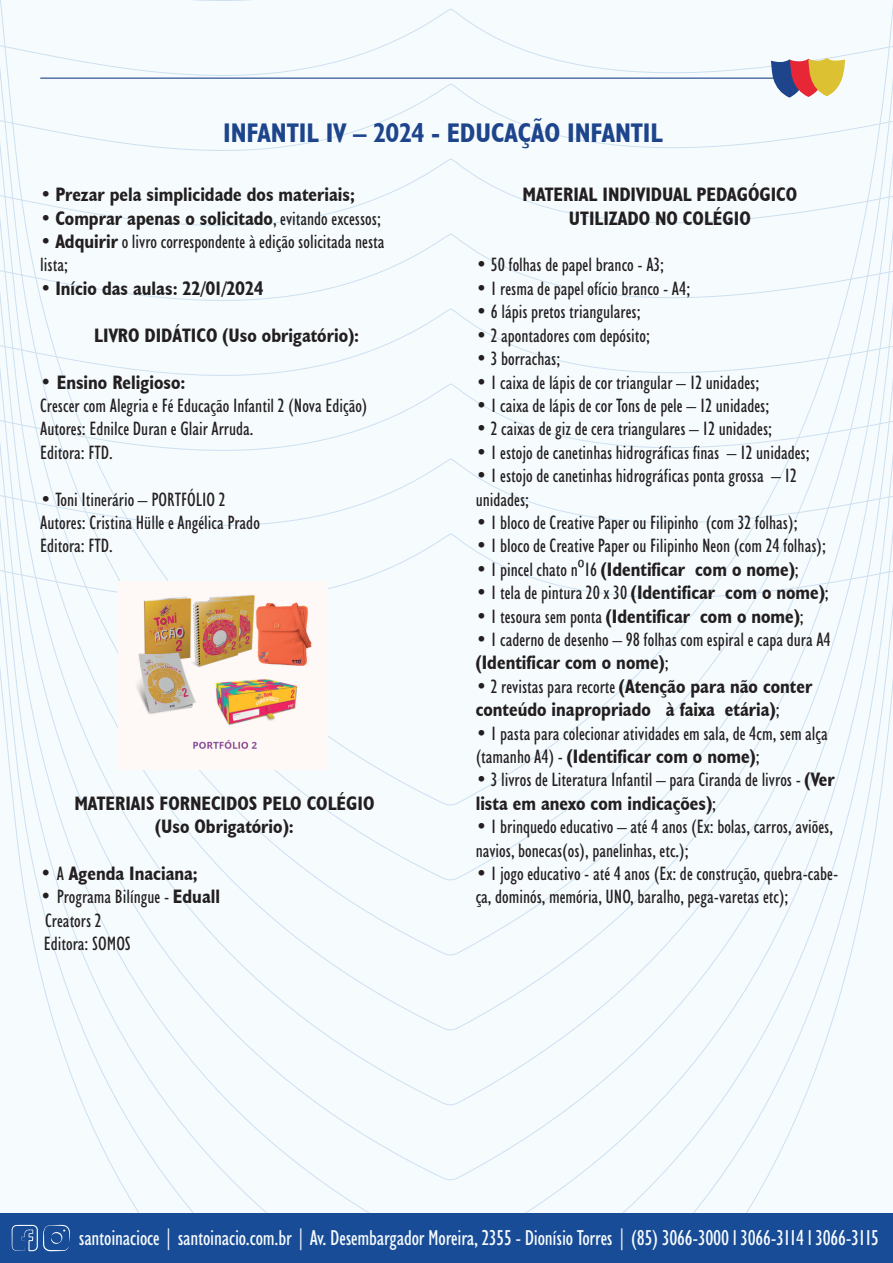
<style>
.page{position:relative;width:893px;height:1263px;background:#fff}
.page>*{position:absolute;margin:0;border:0;box-sizing:border-box;transform-origin:0 0}
.t1{font:700 condensed 27px "Humanist 521 BT";color:#1e458c}
.t2{font:condensed 21.75px "Humanist 521 BT";letter-spacing:-.01em;color:#f6fbfe}
.t3{font:condensed 19.5px/23.4px "Humanist 521 BT";color:#231f20}
.t4{font:700 condensed 19.5px/23.4px "Humanist 521 BT";color:#231f20;text-align:center}
.s1{font-weight:400}
.s2{font-weight:700}
.s3{font-family:"Myriad Pro";font-weight:400;font-stretch:normal}
</style>
<div class="page">
<div style="left:0;top:0;width:893px;height:458px;background:#f6fbfe"></div>
<div style="left:0;top:458px;width:893px;height:75px;background:#f6fbfe"></div>
<div style="left:0;top:533px;width:893px;height:680px;background:#f6fbfe"></div>
<hr style="left:40px;top:78px;width:739px;height:1px;background:#1e458c">
<svg style="left:771px;top:58px;width:74px;height:40px"></svg>
<div style="left:0;top:1213px;width:893px;height:50px;background:#194c96"></div>
<svg style="left:11px;top:1224px;width:59px;height:27px"></svg>
<img style="left:119px;top:581px;width:208px;height:188px">
<h1 class="t1" style="left:223px;top:116px;width:441px">INFANTIL IV – 2024 - EDUCAÇÃO INFANTIL</h1>
<p class="t4" style="left:40px;top:182px;width:316px"><span class="s1">•</span> Prezar pela simplicidade dos materiais;</p>
<p class="t4" style="left:40px;top:206px;width:342px"><span class="s1">•</span> Comprar apenas o solicitado<span class="s1">, evitando excessos;</span></p>
<p class="t3" style="left:40px;top:230px;width:346px">• <span class="s2">Adquirir</span> o livro correspondente à edição solicitada nesta lista;</p>
<p class="t4" style="left:40px;top:276px;width:225px"><span class="s1">•</span> Início das aulas: 22/01/2024</p>
<p class="t4" style="left:94px;top:323px;width:266px">LIVRO DIDÁTICO (Uso obrigatório):</p>
<p class="t4" style="left:40px;top:370px;width:147px">• Ensino Religioso:</p>
<p class="t3" style="left:40px;top:394px;width:329px">Crescer com Alegria e Fé Educação Infantil 2 (Nova Edição)<br>Autores: Ednilce Duran e Glair Arruda.<br>Editora: FTD.</p>
<p class="t3" style="left:40px;top:487px;width:221px">• Toni Itinerário – PORTFÓLIO 2<br>Autores: Cristina Hülle e Angélica Prado<br>Editora: FTD.</p>
<p class="t4" style="left:522px;top:182px;width:276px">MATERIAL INDIVIDUAL PEDAGÓGICO<br>UTILIZADO NO COLÉGIO</p>
<p class="t3" style="left:476px;top:253px;width:190px">• 50 folhas de papel branco - A3;</p>
<p class="t3" style="left:476px;top:277px;width:216px">• 1 resma de papel ofício branco - A4;</p>
<p class="t3" style="left:476px;top:300px;width:166px">• 6 lápis pretos triangulares;</p>
<p class="t3" style="left:476px;top:323px;width:176px">• 2 apontadores com depósito;</p>
<p class="t3" style="left:476px;top:347px;width:86px">• 3 borrachas;</p>
<p class="t3" style="left:476px;top:370px;width:285px">• 1 caixa de lápis de cor triangular – 12 unidades;</p>
<p class="t3" style="left:476px;top:394px;width:295px">• 1 caixa de lápis de cor Tons de pele – 12 unidades;</p>
<p class="t3" style="left:476px;top:417px;width:298px">• 2 caixas de giz de cera triangulares – 12 unidades;</p>
<p class="t3" style="left:476px;top:440px;width:335px">• 1 estojo de canetinhas hidrográficas finas – 12 unidades;</p>
<p class="t3" style="left:476px;top:464px;width:323px">• 1 estojo de canetinhas hidrográficas ponta grossa – 12 unidades;</p>
<p class="t3" style="left:476px;top:511px;width:323px">• 1 bloco de Creative Paper ou Filipinho (com 32 folhas);</p>
<p class="t3" style="left:476px;top:534px;width:352px">• 1 bloco de Creative Paper ou Filipinho Neon (com 24 folhas);</p>
<p class="t4" style="left:476px;top:557px;width:325px"><span class="s1">• 1 pincel chato n</span><span class="s3">0</span><span class="s1">16</span> (Identificar com o nome)<span class="s1">;</span></p>
<p class="t3" style="left:476px;top:581px;width:355px">• 1 tela de pintura 20 x 30 <span class="s2">(Identificar com o nome)</span>;</p>
<p class="t4" style="left:476px;top:604px;width:330px"><span class="s1">• 1 tesoura sem ponta</span> (Identificar com o nome)<span class="s1">;</span></p>
<p class="t3" style="left:476px;top:628px;width:357px">• 1 caderno de desenho – 98 folhas com espiral e capa dura A4 <span class="s2">(Identificar com o nome)</span>;</p>
<p class="t4" style="left:476px;top:674px;width:338px;text-align:left"><span class="s1">• 2 revistas para recorte</span> (Atenção para não conter conteúdo inapropriado à faixa etária)<span class="s1">;</span></p>
<p class="t3" style="left:476px;top:721px;width:354px">• 1 pasta para colecionar atividades em sala, de 4cm, sem alça (tamanho A4) - <span class="s2">(Identificar com o nome)</span>;</p>
<p class="t3" style="left:476px;top:768px;width:361px">• 3 livros de Literatura Infantil – para Ciranda de livros - <span class="s2">(Ver lista em anexo com indicações)</span>;</p>
<p class="t3" style="left:476px;top:815px;width:359px">• 1 brinquedo educativo – até 4 anos (Ex: bolas, carros, aviões, navios, bonecas(os), panelinhas, etc.);</p>
<p class="t3" style="left:476px;top:862px;width:364px">• 1 jogo educativo - até 4 anos (Ex: de construção, quebra-cabe&shy;ça, dominós, memória, UNO, baralho, pega-varetas etc);</p>
<p class="t4" style="left:74px;top:791px;width:302px">MATERIAIS FORNECIDOS PELO COLÉGIO (Uso Obrigatório):</p>
<p class="t4" style="left:40px;top:861px;width:159px">• <span class="s1">A</span> Agenda Inaciana;</p>
<p class="t3" style="left:40px;top:885px;width:181px"><span class="s2">•</span> Programa Bilíngue - <span class="s2">Eduall<br></span>Creators 2<br>Editora: SOMOS</p>
<p class="t2" style="left:79px;top:1225px;width:802px">santoinacioce | santoinacio.com.br | Av. Desembargador Moreira, 2355 - Dionísio Torres | (85) 3066-3000 l 3066-3114 l 3066-3115</p>
</div>
